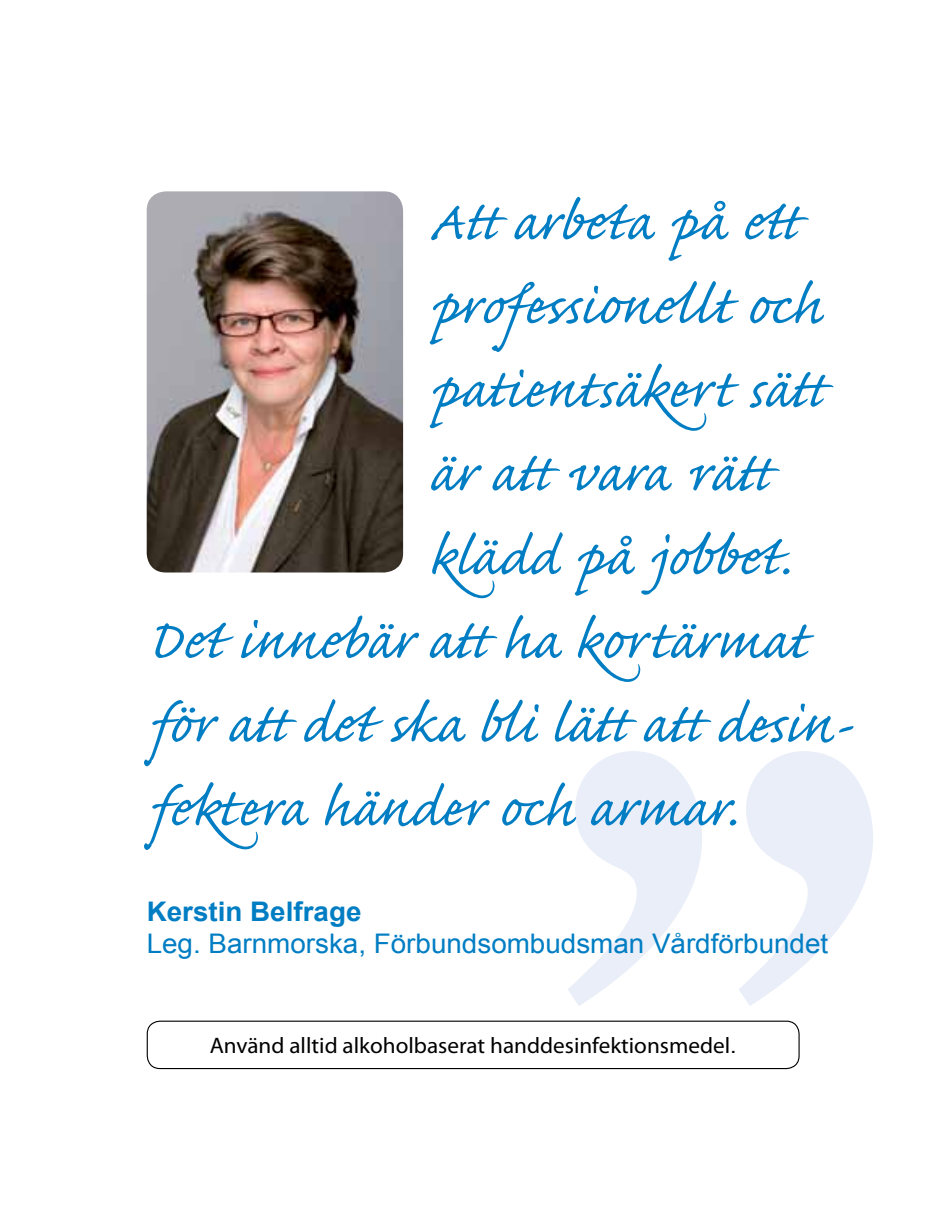
<style>
.page{position:relative;width:944px;height:1212px;background:#fff}
.page>*{position:absolute;margin:0;border:0;box-sizing:border-box;transform-origin:0 0}
.t1{font:69.75px "Caflisch Script Pro";color:#007dc3}
.t2{font:27px "Arial";color:#007dc3}
.t3{font:700 27px "Arial";color:#007dc3}
.t4{font:22.5px "Myriad Pro";color:#000}
.s1{font-family:"Arial"}
</style>
<div class="page">
<svg style="left:568px;top:751px;width:305px;height:255px"></svg>
<div style="left:147px;top:1020px;width:653px;height:49px;border:1px solid #000;border-radius:13px"></div>
<img style="left:147px;top:191px;width:256px;height:381px">
<p class="t1" style="left:429px;top:186px;width:382px">Att arbeta på ett</p>
<p class="t1" style="left:429px;top:270px;width:395px">professionellt och</p>
<p class="t1" style="left:429px;top:353px;width:407px">patientsäkert sätt</p>
<p class="t1" style="left:429px;top:437px;width:353px">är att vara rätt</p>
<p class="t1" style="left:429px;top:521px;width:363px">klädd på jobbet.</p>
<p class="t1" style="left:147px;top:604px;width:662px">Det innebär att ha kortärmat</p>
<p class="t1" style="left:147px;top:688px;width:708px">för att det ska bli lätt att desin-</p>
<p class="t1" style="left:147px;top:772px;width:592px">fektera händer och armar.</p>
<p class="t3" style="left:147px;top:893px;width:216px">Kerstin Belfrage</p>
<p class="t2" style="left:147px;top:926px;width:683px">Leg. Barnmorska, Förbundsombudsman Vårdförbundet</p>
<p class="t4" style="left:210px;top:1032px;width:528px">Använd alltid alkoholbaserat handdesinfektionsmedel<span class="s1">.</span></p>
</div>
